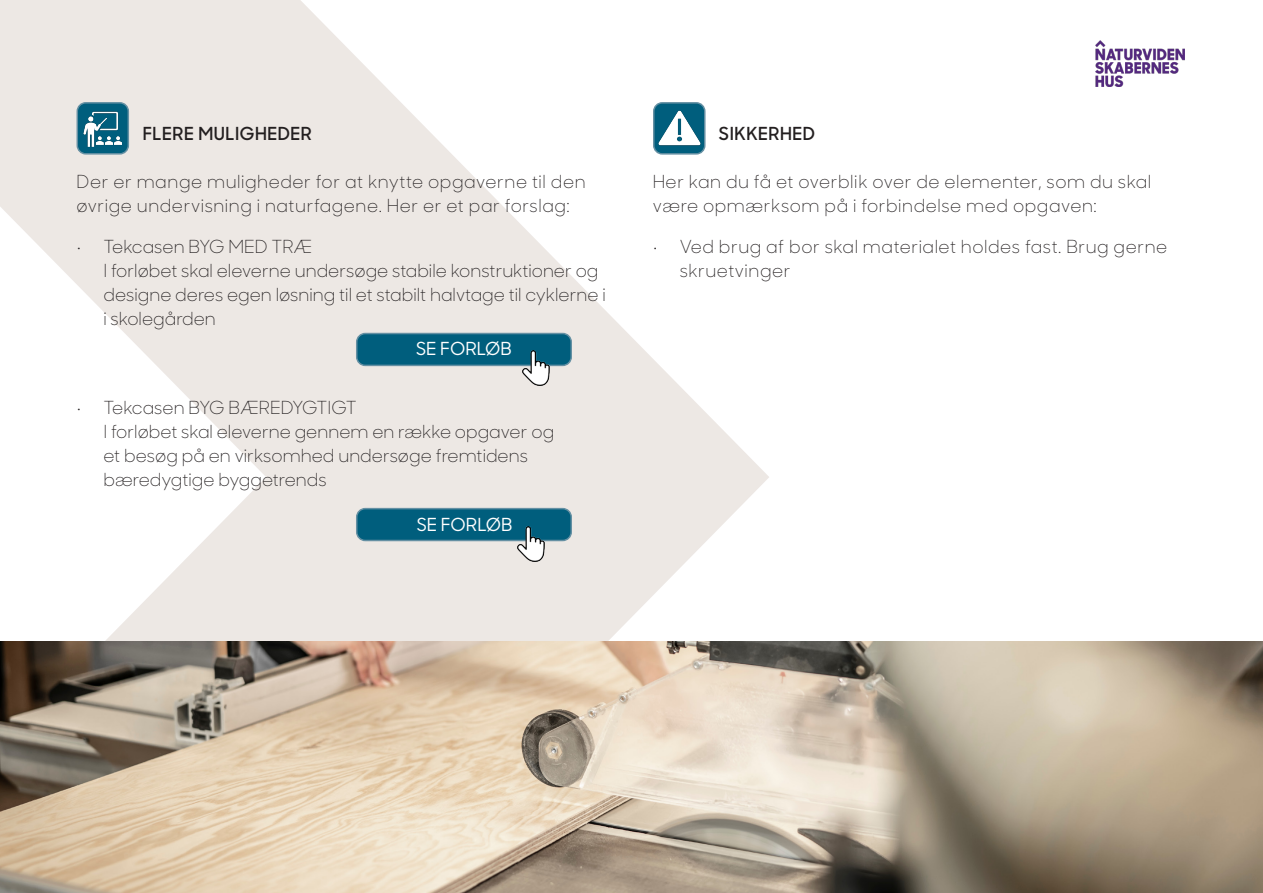
<style>
.page{position:relative;width:1263px;height:893px;background:#fff}
.page>*{position:absolute;margin:0;border:0;box-sizing:border-box;transform-origin:0 0}
.Brødtekst{font:300 18px/24px "Sharp Sans Display No 1";color:#231f20}
.Brødtekst-2{font:300 18px/24px "Sharp Sans Display No 1";letter-spacing:.03em;color:#231f20}
.t1{font:600 18px "Sharp Sans Display No 1";letter-spacing:.03em;color:#231f20}
.t2{font:500 18px "Sharp Sans Display No 1";color:#fff}
</style>
<div class="page">
<svg style="left:0;top:0;width:769px;height:641px;fill:#ede8e4"></svg>
<img style="left:0;top:641px;width:1263px;height:252px">
<img style="left:1095px;top:40px;width:90px;height:46px">
<div style="left:357px;top:333px;width:214px;height:32px;background:#005e7d;border-radius:9px"></div>
<div style="left:356px;top:333px;width:216px;height:33px;border:2px solid #6590a3;border-radius:9px"></div>
<img style="left:522px;top:351px;width:27px;height:34px">
<div style="left:357px;top:509px;width:214px;height:31px;background:#005e7d;border-radius:9px"></div>
<div style="left:356px;top:508px;width:216px;height:33px;border:2px solid #6590a3;border-radius:9px"></div>
<img style="left:517px;top:527px;width:27px;height:34px">
<div style="left:654px;top:103px;width:51px;height:51px;background:#005e7d;border-radius:9px"></div>
<div style="left:653px;top:102px;width:52px;height:53px;border:2px solid #6590a3;border-radius:9px"></div>
<img style="left:658px;top:110px;width:43px;height:36px">
<div style="left:77px;top:103px;width:51px;height:51px;background:#005e7d;border-radius:9px"></div>
<div style="left:77px;top:102px;width:52px;height:53px;border:2px solid #6590a3;border-radius:9px"></div>
<img style="left:83px;top:111px;width:39px;height:36px">
<p class="t1" style="left:143px;top:119px;width:170px">FLERE MULIGHEDER</p>
<p class="Brødtekst-2" style="left:76px;top:168px;width:511px">Der er mange muligheder for at knytte opgaverne til den øvrige undervisning i naturfagene. Her er et par forslag:</p>
<p class="Brødtekst" style="left:103px;top:233px;width:504px;text-indent:-27px">• Tekcasen BYG MED TRÆ<br>I forløbet skal eleverne undersøge stabile konstruktioner og designe deres egen løsning til et stabilt halvtage til cyklerne i i skolegården</p>
<p class="t2" style="left:416px;top:335px;width:97px">SE FORLØB</p>
<p class="Brødtekst" style="left:103px;top:394px;width:452px;text-indent:-27px">• Tekcasen BYG BÆREDYGTIGT<br>I forløbet skal eleverne gennem en række opgaver og et besøg på en virksomhed undersøge fremtidens bæredygtige byggetrends</p>
<p class="t2" style="left:417px;top:512px;width:97px">SE FORLØB</p>
<p class="t1" style="left:719px;top:119px;width:97px">SIKKERHED</p>
<p class="Brødtekst-2" style="left:653px;top:168px;width:500px">Her kan du få et overblik over de elementer, som du skal være opmærksom på i forbindelse med opgaven:</p>
<p class="Brødtekst-2" style="left:680px;top:233px;width:489px;text-indent:-27px">• Ved brug af bor skal materialet holdes fast. Brug gerne skruetvinger</p>
</div>
